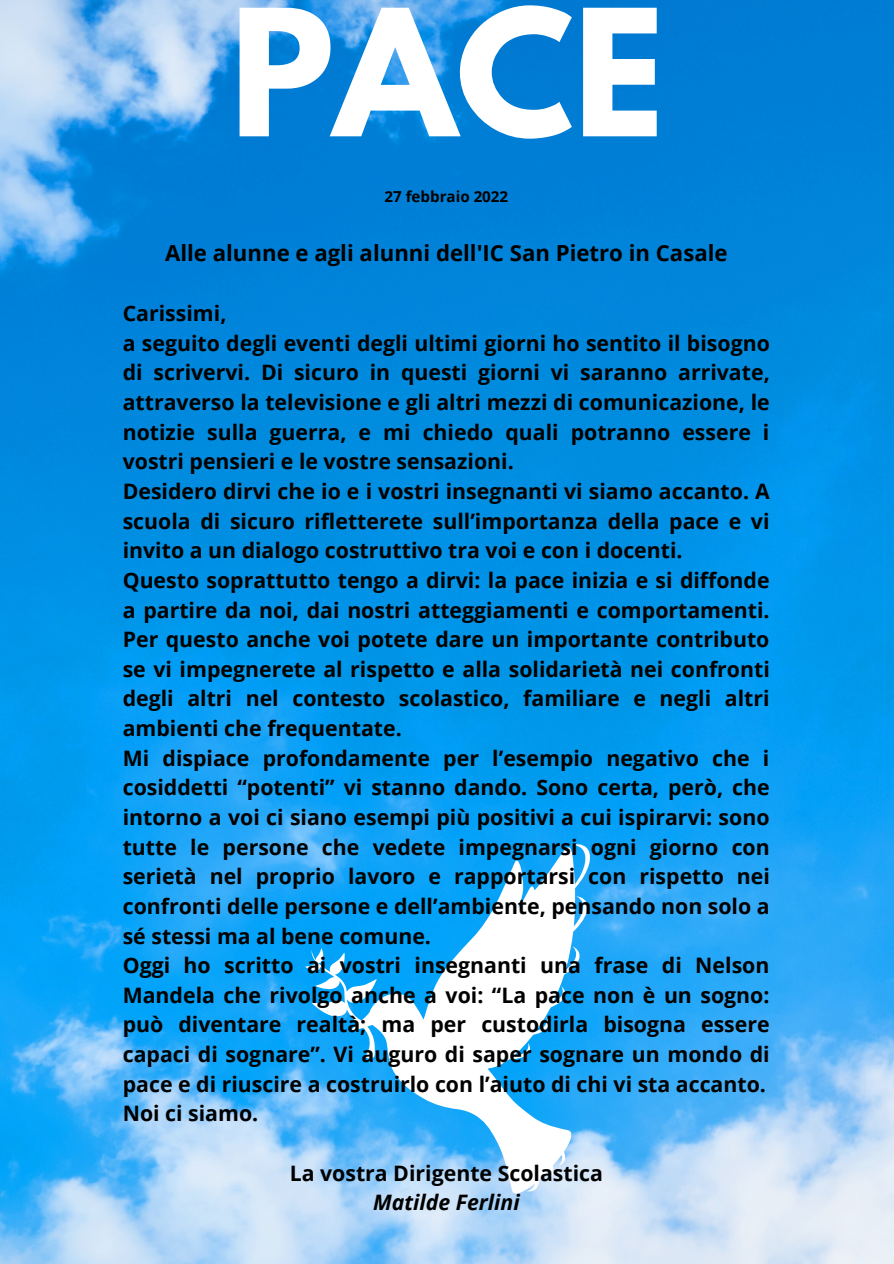
<style>
.page{position:relative;width:894px;height:1264px;background:#fff}
.page>*{position:absolute;margin:0;border:0;box-sizing:border-box;transform-origin:0 0}
.t1{font:700 155.85px "League Spartan";color:#fff}
.t2{font:700 22.2px "Open Sans";color:#000}
.t3{font:700 21.3px/29.5px "Open Sans";color:#000;text-align:justify}
.t4{font:italic 700 21.3px "Open Sans";color:#000}
.t5{font:700 15.15px "Open Sans";color:#000}
</style>
<div class="page">
<img style="left:0;top:0;width:893px;height:1263px">
<svg style="left:305px;top:843px;width:284px;height:350px"></svg>
<p class="t1" style="left:230px;top:-4px;width:435px">PACE</p>
<p class="t5" style="left:384px;top:186px;width:125px">27 febbraio 2022</p>
<p class="t2" style="left:165px;top:237px;width:564px">Alle alunne e agli alunni dell'IC San Pietro in Casale</p>
<p class="t3" style="left:123px;top:298px;width:105px">Carissimi,</p>
<p class="t3" style="left:123px;top:328px;width:648px">a seguito degli eventi degli ultimi giorni ho sentito il bisogno di scrivervi. Di sicuro in questi giorni vi saranno arrivate, attraverso la televisione e gli altri mezzi di comunicazione, le notizie sulla guerra, e mi chiedo quali potranno essere i vostri pensieri e le vostre sensazioni.</p>
<p class="t3" style="left:123px;top:476px;width:648px">Desidero dirvi che io e i vostri insegnanti vi siamo accanto. A scuola di sicuro rifletterete sull’importanza della pace e vi invito a un dialogo costruttivo tra voi e con i docenti.</p>
<p class="t3" style="left:123px;top:565px;width:648px">Questo soprattutto tengo a dirvi: la pace inizia e si diffonde a partire da noi, dai nostri atteggiamenti e comportamenti.<br>Per questo anche voi potete dare un importante contributo se vi impegnerete al rispetto e alla solidarietà nei confronti degli altri nel contesto scolastico, familiare e negli altri ambienti che frequentate.</p>
<p class="t3" style="left:123px;top:742px;width:648px">Mi dispiace profondamente per l’esempio negativo che i cosiddetti “potenti” vi stanno dando. Sono certa, però, che intorno a voi ci siano esempi più positivi a cui ispirarvi: sono tutte le persone che vedete impegnarsi ogni giorno con serietà nel proprio lavoro e rapportarsi con rispetto nei confronti delle persone e dell’ambiente, pensando non solo a sé stessi ma al bene comune.</p>
<p class="t3" style="left:123px;top:950px;width:648px">Oggi ho scritto ai vostri insegnanti una frase di Nelson Mandela che rivolgo anche a voi: “La pace non è un sogno: può diventare realtà; ma per custodirla bisogna essere capaci di sognare”. Vi auguro di saper sognare un mondo di pace e di riuscire a costruirlo con l’aiuto di chi vi sta accanto.</p>
<p class="t3" style="left:123px;top:1098px;width:137px">Noi ci siamo.</p>
<p class="t3" style="left:290px;top:1157px;width:315px">La vostra Dirigente Scolastica</p>
<p class="t4" style="left:373px;top:1187px;width:148px">Matilde Ferlini</p>
</div>
